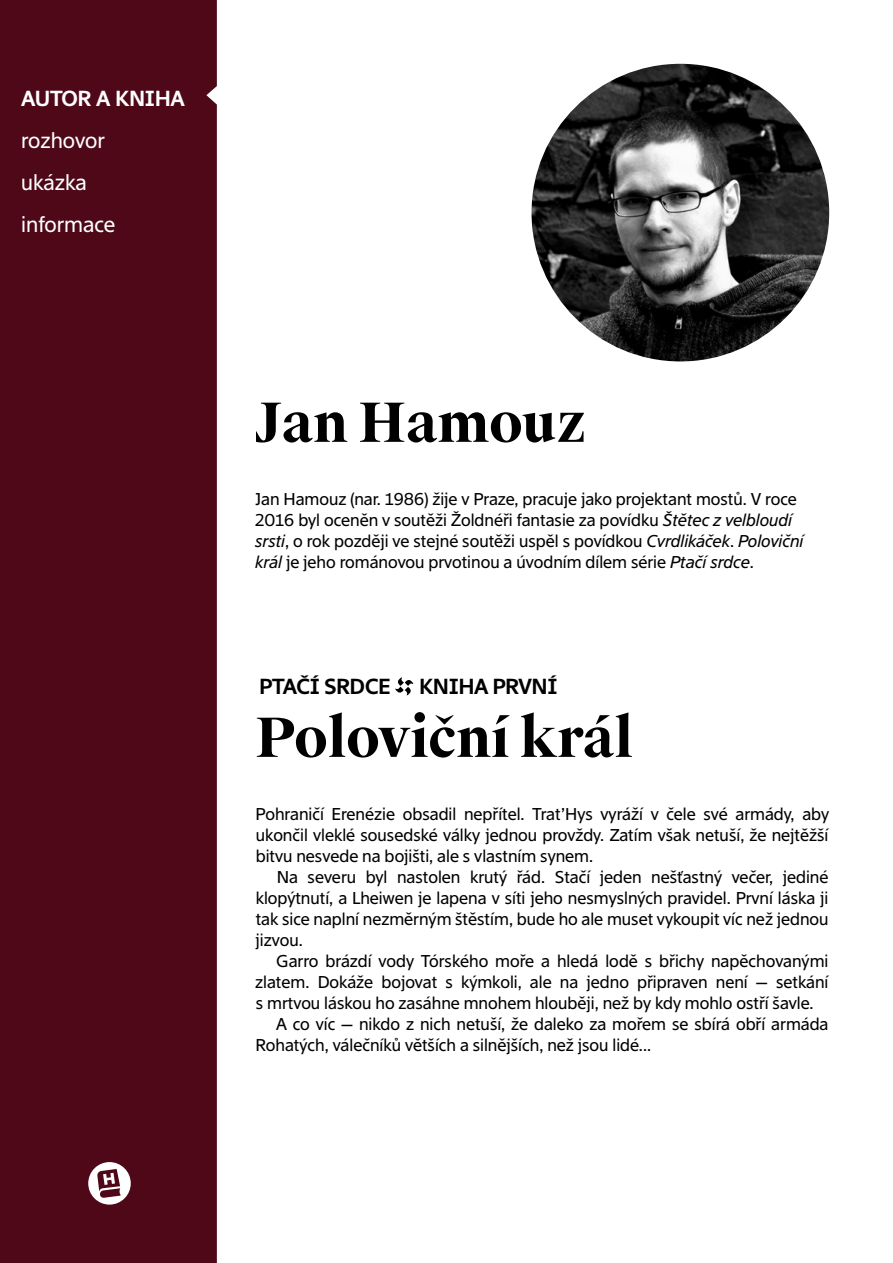
<style>
.page{position:relative;width:893px;height:1263px;background:#fff}
.page>*{position:absolute;margin:0;border:0;box-sizing:border-box;transform-origin:0 0}
.n__HLAVNÍ_NADPIS{font:700 54px "Suisse Works";letter-spacing:-.005em;color:#000}
.t1{font:21px "Suisse Sign";color:#fff}
.n__OTÁZKA{font:600 21px "Suisse Sign";letter-spacing:-.005em;color:#000}
.t2{font:600 21px "Suisse Sign";color:#fff}
.n__TEXT_DO_BLOKU{font:16.5px/21px "Suisse Sign";color:#000;text-align:justify}
.n__TEXT_NA_PRAPOREK{font:16.5px/21px "Suisse Sign";color:#000}
.s1{font-style:italic}
</style>
<div class="page">
<div style="left:0;top:0;width:217px;height:1263px;background:#4e0817"></div>
<img style="left:531px;top:64px;width:298px;height:297px;border-radius:149px">
<svg style="left:88px;top:1162px;width:43px;height:42px"></svg>
<svg style="left:395px;top:677px;width:18px;height:18px"></svg>
<p class="t2" style="left:21px;top:86px;width:165px">AUTOR A KNIHA</p>
<p class="t1" style="left:21px;top:128px;width:85px">rozhovor</p>
<p class="t1" style="left:21px;top:170px;width:67px">ukázka</p>
<p class="t1" style="left:21px;top:212px;width:96px">informace</p>
<p class="n__HLAVNÍ_NADPIS" style="left:255px;top:389px;width:332px">Jan Hamouz</p>
<p class="n__TEXT_NA_PRAPOREK" style="left:255px;top:489px;width:550px">Jan Hamouz (nar. 1986) žije v Praze, pracuje jako projektant mostů. V roce 2016 byl oceněn v soutěži Žoldnéři fantasie za povídku <span class="s1">Štětec z velbloudí srsti</span>, o rok později ve stejné soutěži uspěl s povídkou <span class="s1">Cvrdlikáček</span>. <span class="s1">Poloviční král</span> je jeho románovou prvotinou a úvodním dílem série <span class="s1">Ptačí srdce</span>.</p>
<p class="n__OTÁZKA" style="left:259px;top:674px;width:133px">PTAČÍ SRDCE</p>
<p class="n__OTÁZKA" style="left:419px;top:674px;width:140px">KNIHA PRVNÍ</p>
<p class="n__HLAVNÍ_NADPIS" style="left:255px;top:704px;width:380px">Poloviční král</p>
<p class="n__TEXT_DO_BLOKU" style="left:255px;top:804px;width:575px">Pohraničí Erenézie obsadil nepřítel. Trat’Hys vyráží v čele své armády, aby ukončil vleklé sousedské války jednou provždy. Zatím však netuší, že nejtěžší bitvu nesvede na bojišti, ale s vlastním synem.</p>
<p class="n__TEXT_DO_BLOKU" style="left:256px;top:867px;width:574px;text-indent:21px">Na severu byl nastolen krutý řád. Stačí jeden nešťastný večer, jediné klopýtnutí, a Lheiwen je lapena v síti jeho nesmyslných pravidel. První láska ji tak sice naplní nezměrným štěstím, bude ho ale muset vykoupit víc než jednou jizvou.</p>
<p class="n__TEXT_DO_BLOKU" style="left:255px;top:951px;width:575px;text-indent:21px">Garro brázdí vody Tórského moře a hledá lodě s břichy napěchovanými zlatem. Dokáže bojovat s kýmkoli, ale na jedno připraven není — setkání s mrtvou láskou ho zasáhne mnohem hlouběji, než by kdy mohlo ostří šavle.</p>
<p class="n__TEXT_DO_BLOKU" style="left:255px;top:1014px;width:574px;text-indent:21px">A co víc — nikdo z nich netuší, že daleko za mořem se sbírá obří armáda<br>Rohatých, válečníků větších a silnějších, než jsou lidé...</p>
</div>
